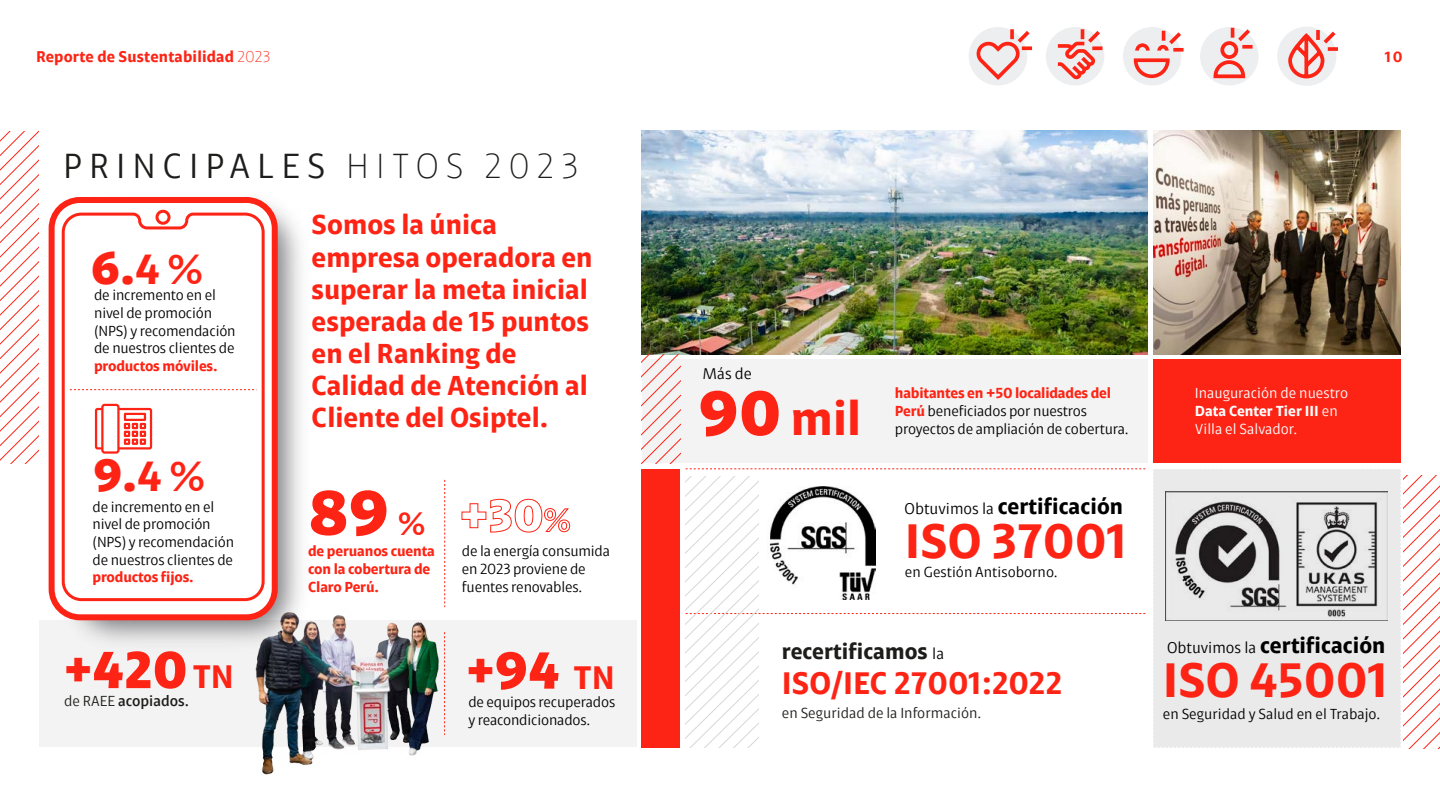
<style>
.page{position:relative;width:1440px;height:810px;background:#fff}
.page>*{position:absolute;margin:0;border:0;box-sizing:border-box;transform-origin:0 0}
.t1{font:900 63.45px "AMX";color:#fd2415}
.t2{font:900 52.5px "AMX";color:#fd2415}
.t3{font:700 48.97px "AMX";color:#fd2415}
.t4{font:700 48.15px "AMX";color:#fd2415}
.t5{font:900 45.83px "AMX";color:#fd2415}
.t6{font:35.25px "AMX";letter-spacing:.2em;color:#1d1d1b}
.t7{font:700 31.5px "AMX";color:#fd2415}
.t8{font:700 27.75px/32.2px "AMX";color:#fd2415}
.t9{font:700 22.35px "AMX";color:#000}
.t10{font:700 22.35px "AMX";color:#1d1d1b}
.t11{font:700 15.75px "AMX";letter-spacing:.01em;color:#fd2415}
.t12{font:15.75px "AMX";color:#000}
.t13{font:500 15px "AMX";color:#1d1d1b}
.t14{font:700 15px "AMX";color:#fd2415}
.t15{font:14.7px/17.6px "AMX";letter-spacing:-.015em;color:#000}
.t16{font:700 14.7px/17.6px "AMX";letter-spacing:-.015em;color:#fd2415}
.t17{font:14.7px/17.6px "AMX";color:#fff}
.t18{font:14.7px "AMX";color:#1d1d1b}
.s1{font-weight:300}
.s2{font-weight:700;font-size:42.75px}
.s3{font-size:45px}
.s4{font-weight:700;font-size:33px}
.s5{font-weight:400;font-size:14.7px}
.s6{font-weight:900;font-size:63.45px}
.s7{font-weight:700;color:#fd2415}
.s8{font-weight:400;font-size:15.75px}
.s9{font-weight:400;font-size:15.75px;color:#000}
.s10{font-weight:700}
</style>
<div class="page">
<div style="left:39px;top:620px;width:597px;height:127px;background:#f3f3f3"></div>
<img style="left:56px;top:204px;width:245px;height:438px">
<div style="left:52px;top:200px;width:223px;height:417px;background:#fff;border-radius:28px"></div>
<div style="left:49px;top:197px;width:229px;height:423px;border:6px solid #fd2415;border-radius:28px"></div>
<svg style="left:60px;top:211px;width:206px;height:391px"></svg>
<div style="left:156px;top:210px;width:15px;height:15px;border:3px solid #fd2415;border-radius:50%"></div>
<div style="left:101px;top:404px;width:19px;height:50px;border:2px solid #fd2415;border-radius:2px"></div>
<svg style="left:94px;top:407px;width:11px;height:44px"></svg>
<svg style="left:116px;top:407px;width:37px;height:44px"></svg>
<div style="left:1153px;top:469px;width:248px;height:278px;background:#eaeaea"></div>
<div style="left:1153px;top:468px;width:248px;height:280px;border:1px dashed #fff"></div>
<div style="left:1153px;top:359px;width:248px;height:104px;background:#fd2415"></div>
<div style="left:642px;top:359px;width:506px;height:104px;background:#f3f3f3"></div>
<img style="left:1165px;top:492px;width:222px;height:128px">
<svg style="left:686px;top:468px;width:459px;height:1px"></svg>
<svg style="left:70px;top:389px;width:187px;height:1px"></svg>
<div style="left:642px;top:469px;width:38px;height:278px;background:#fd2415"></div>
<img style="left:1153px;top:130px;width:248px;height:225px">
<img style="left:642px;top:130px;width:506px;height:225px">
<svg style="left:444px;top:480px;width:1px;height:82px"></svg>
<svg style="left:461px;top:499px;width:109px;height:34px"></svg>
<img style="left:243px;top:562px;width:203px;height:213px">
<svg style="left:642px;top:355px;width:38px;height:108px"></svg>
<svg style="left:686px;top:476px;width:459px;height:271px"></svg>
<svg style="left:1404px;top:476px;width:36px;height:273px"></svg>
<svg style="left:0;top:131px;width:39px;height:332px"></svg>
<div style="left:1046px;top:27px;width:58px;height:59px;background:#edeef0;border-radius:50%"></div>
<div style="left:969px;top:27px;width:58px;height:59px;background:#edeef0;border-radius:50%"></div>
<div style="left:1123px;top:27px;width:58px;height:59px;background:#edeef0;border-radius:50%"></div>
<div style="left:1200px;top:27px;width:59px;height:59px;background:#edeef0;border-radius:50%"></div>
<div style="left:1277px;top:27px;width:59px;height:59px;background:#edeef0;border-radius:50%"></div>
<svg style="left:1288px;top:30px;width:50px;height:49px"></svg>
<svg style="left:1231px;top:28px;width:22px;height:21px"></svg>
<div style="left:1220px;top:41px;width:18px;height:18px;border:4px solid #fd2415;border-radius:50%"></div>
<svg style="left:1213px;top:58px;width:33px;height:21px"></svg>
<svg style="left:977px;top:29px;width:55px;height:51px"></svg>
<svg style="left:1058px;top:29px;width:44px;height:50px"></svg>
<svg style="left:1134px;top:31px;width:50px;height:47px"></svg>
<p class="t11" style="left:36px;top:42px;width:236px">Reporte de Sustentabilidad <span class="s1">2023</span></p>
<p class="t14" style="left:1385px;top:43px;width:19px">10</p>
<h3 class="t6" style="left:63px;top:132px;width:517px">PRINCIPALES <span class="s1">HITOS 2023</span></h3>
<h3 class="t5" style="left:91px;top:225px;width:113px">6.<span class="s2">4 %</span></h3>
<p class="t15" style="left:94px;top:284px;width:143px">de incremento en el nivel de promoción (NPS) y recomendación de nuestros clientes de</p>
<p class="t16" style="left:94px;top:354px;width:125px">productos móviles.</p>
<h3 class="t5" style="left:93px;top:432px;width:113px">9.<span class="s2">4 %</span></h3>
<p class="t15" style="left:93px;top:495px;width:143px">de incremento en el nivel de promoción (NPS) y recomendación de nuestros clientes de</p>
<p class="t16" style="left:93px;top:565px;width:103px">productos fijos.</p>
<h2 class="t2" style="left:64px;top:621px;width:171px"><span class="s3">+</span>420<span class="s4">TN</span></h2>
<p class="t13" style="left:64px;top:687px;width:126px"><span class="s5">de RAEE</span> acopiados.</p>
<h3 class="t8" style="left:312px;top:203px;width:283px">Somos la única empresa operadora en superar la meta inicial esperada de 15 puntos en el Ranking de<br>Calidad de Atención al<br>Cliente del Osiptel.</h3>
<h1 class="t1" style="left:308px;top:453px;width:118px">89 <span class="s4">%</span></h1>
<p class="t16" style="left:308px;top:540px;width:128px">de peruanos cuenta con la cobertura de<br>Claro Perú.</p>
<p class="t15" style="left:462px;top:540px;width:150px">de la energía consumida en 2023 proviene de fuentes renovables.</p>
<h2 class="t2" style="left:467px;top:621px;width:150px"><span class="s3">+</span>94 <span class="s4">TN</span></h2>
<p class="t15" style="left:468px;top:691px;width:148px">de equipos recuperados y reacondicionados.</p>
<p class="t12" style="left:703px;top:359px;width:51px">Más de</p>
<h3 class="t4" style="left:699px;top:373px;width:164px"><span class="s6">90</span> mil</h3>
<p class="t15" style="left:895px;top:382px;width:235px"><span class="s7">habitantes en +50 localidades del<br>Perú</span> beneficiados por nuestros proyectos de ampliación de cobertura.</p>
<h3 class="t9" style="left:905px;top:485px;width:220px"><span class="s8">Obtuvimos la</span> certificación</h3>
<h3 class="t3" style="left:905px;top:495px;width:224px">ISO 37001</h3>
<p class="t15" style="left:905px;top:560px;width:154px">en Gestión Antisoborno.</p>
<h3 class="t10" style="left:782px;top:630px;width:164px">recertificamos <span class="s9">la</span></h3>
<h3 class="t7" style="left:782px;top:653px;width:282px">ISO/IEC 27001:2022</h3>
<p class="t18" style="left:782px;top:700px;width:201px">en Seguridad de la Información.</p>
<p class="t17" style="left:1195px;top:382px;width:155px">Inauguración de nuestro<br><span class="s10">Data Center Tier III</span> en<br>Villa el Salvador.</p>
<h3 class="t9" style="left:1167px;top:625px;width:220px"><span class="s8">Obtuvimos la</span> certificación</h3>
<h3 class="t3" style="left:1163px;top:634px;width:227px">ISO 45001</h3>
<p class="t15" style="left:1163px;top:702px;width:219px">en Seguridad y Salud en el Trabajo.</p>
</div>
